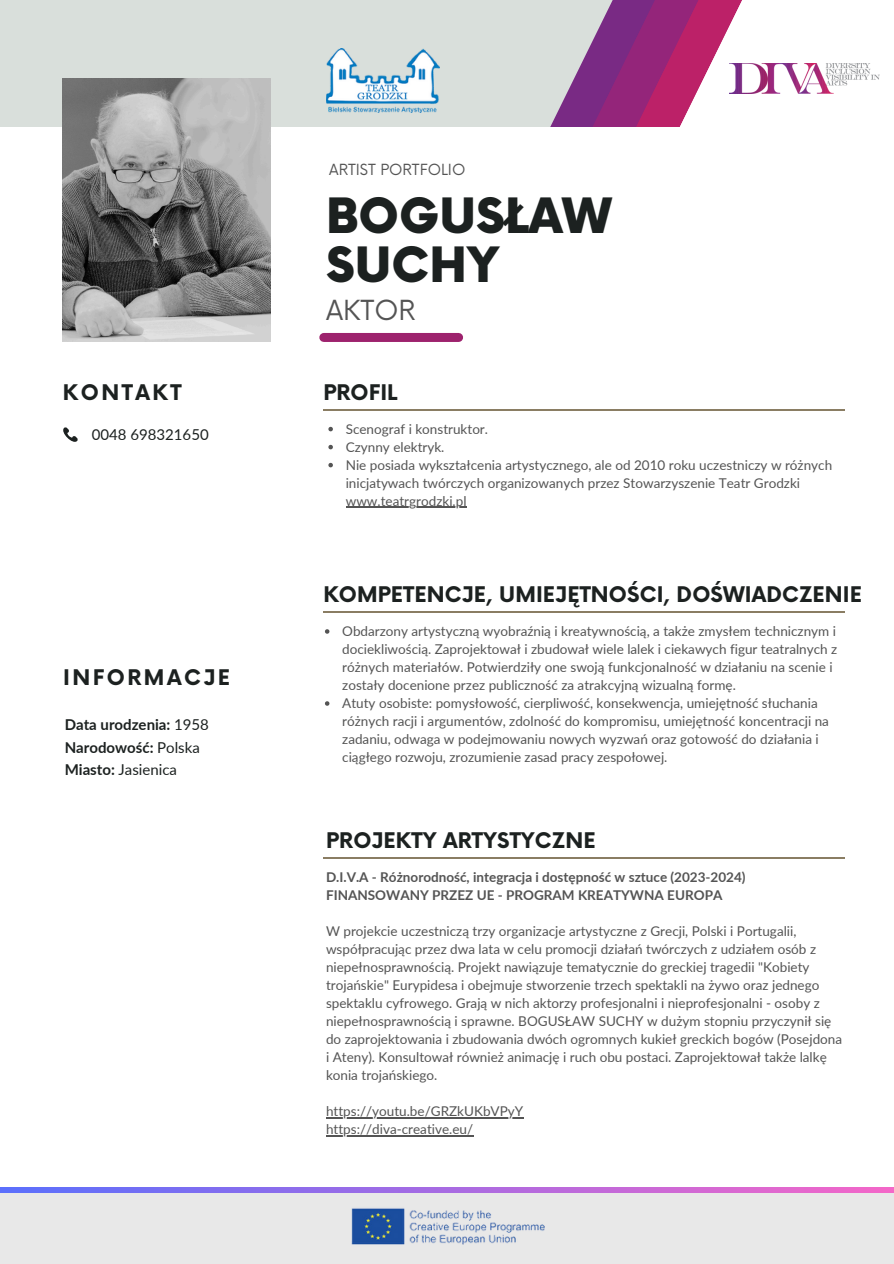
<style>
.page{position:relative;width:894px;height:1264px;background:#fff}
.page>*{position:absolute;margin:0;border:0;box-sizing:border-box;transform-origin:0 0}
.t1{font:900 47.4px/48.8px "Now";color:#1c2120}
.t2{font:27px "Now";color:#545454}
.t3{font:700 21px "Now";letter-spacing:.005em;color:#1c2120}
.t4{font:700 21px "Now";letter-spacing:.12em;color:#1c2120}
.t5{font:700 15px/22.5px "Lato";color:#1c2120}
.t6{font:15px "Now";color:#545454}
.t7{font:15px "Lato";color:#1c2120}
.t8{font:13.5px/18px "Lato";color:#545454}
.t9{font:700 13.5px/18px "Lato";color:#545454}
.s1{font-weight:400}
</style>
<div class="page">
<div style="left:0;top:1186px;width:893px;height:77px;background:#e8e8e8"></div>
<svg style="left:679px;top:0;width:43px;height:127px;fill:#bc2168"></svg>
<svg style="left:0;top:0;width:645px;height:127px;background:#cdc7cf"></svg>
<div style="left:324px;top:333px;width:134px;height:9px;background:#9d226d"></div>
<img style="left:63px;top:79px;width:208px;height:263px">
<hr style="left:323px;top:409px;width:521px;height:1px;background:#8a7d63">
<hr style="left:323px;top:857px;width:521px;height:1px;background:#8a7d63">
<img style="left:729px;top:64px;width:150px;height:29px">
<img style="left:351px;top:1208px;width:194px;height:37px">
<svg style="left:0;top:1186px;width:893px;height:6px;background:#b583e6"></svg>
<svg style="left:63px;top:427px;width:15px;height:15px"></svg>
<hr style="left:323px;top:611px;width:521px;height:1px;background:#8a7d63">
<img style="left:326px;top:49px;width:113px;height:64px">
<svg style="left:328px;top:427px;width:5px;height:4px"></svg>
<svg style="left:328px;top:445px;width:5px;height:4px"></svg>
<svg style="left:328px;top:463px;width:5px;height:4px"></svg>
<hr style="left:345px;top:507px;width:121px;height:1px;background:#545454">
<hr style="left:326px;top:1116px;width:197px;height:2px;background:#545454">
<hr style="left:326px;top:1134px;width:147px;height:2px;background:#545454">
<svg style="left:325px;top:629px;width:4px;height:4px"></svg>
<svg style="left:325px;top:701px;width:4px;height:4px"></svg>
<h3 class="t4" style="left:63px;top:380px;width:120px">KONTAKT</h3>
<h1 class="t7" style="left:92px;top:425px;width:118px">0048 698321650</h1>
<p class="t4" style="left:63px;top:666px;width:168px">INFORMACJE</p>
<h6 class="t5" style="left:65px;top:713px;width:146px">Data urodzenia: <span class="s1">1958<br></span>Narodowość: <span class="s1">Polska<br></span>Miasto: <span class="s1">Jasienica</span></h6>
<p class="t6" style="left:329px;top:161px;width:138px">ARTIST PORTFOLIO</p>
<h3 class="t1" style="left:326px;top:195px;width:287px">BOGUSŁAW<br>SUCHY</h3>
<p class="t2" style="left:326px;top:295px;width:91px">AKTOR</p>
<h5 class="t3" style="left:323px;top:381px;width:76px">PROFIL</h5>
<p class="t8" style="left:345px;top:419px;width:144px">Scenograf i konstruktor.</p>
<p class="t8" style="left:345px;top:437px;width:100px">Czynny elektryk.</p>
<p class="t8" style="left:345px;top:455px;width:488px">Nie posiada wykształcenia artystycznego, ale od 2010 roku uczestniczy w różnych inicjatywach twórczych organizowanych przez Stowarzyszenie Teatr Grodzki</p>
<h3 class="t8" style="left:345px;top:491px;width:122px">www.teatrgrodzki.pl</h3>
<p class="t3" style="left:323px;top:583px;width:540px">KOMPETENCJE, UMIEJĘTNOŚCI, DOŚWIADCZENIE</p>
<p class="t8" style="left:342px;top:621px;width:496px">Obdarzony artystyczną wyobraźnią i kreatywnością, a także zmysłem technicznym i dociekliwością. Zaprojektował i zbudował wiele lalek i ciekawych figur teatralnych z różnych materiałów. Potwierdziły one swoją funkcjonalność w działaniu na scenie i zostały docenione przez publiczność za atrakcyjną wizualną formę.</p>
<p class="t8" style="left:342px;top:693px;width:488px">Atuty osobiste: pomysłowość, cierpliwość, konsekwencja, umiejętność słuchania różnych racji i argumentów, zdolność do kompromisu, umiejętność koncentracji na zadaniu, odwaga w podejmowaniu nowych wyzwań oraz gotowość do działania i ciągłego rozwoju, zrozumienie zasad pracy zespołowej.</p>
<h3 class="t3" style="left:326px;top:828px;width:271px">PROJEKTY ARTYSTYCZNE</h3>
<h5 class="t9" style="left:326px;top:867px;width:421px">D.I.V.A - Różnorodność, integracja i dostępność w sztuce (2023-2024)<br>FINANSOWANY PRZEZ UE - PROGRAM KREATYWNA EUROPA</h5>
<h3 class="t8" style="left:326px;top:921px;width:517px">W projekcie uczestniczą trzy organizacje artystyczne z Grecji, Polski i Portugalii, współpracując przez dwa lata w celu promocji działań twórczych z udziałem osób z niepełnosprawnością. Projekt nawiązuje tematycznie do greckiej tragedii "Kobiety trojańskie" Eurypidesa i obejmuje stworzenie trzech spektakli na żywo oraz jednego spektaklu cyfrowego. Grają w nich aktorzy profesjonalni i nieprofesjonalni - osoby z niepełnosprawnością i sprawne. BOGUSŁAW SUCHY w dużym stopniu przyczynił się do zaprojektowania i zbudowania dwóch ogromnych kukieł greckich bogów (Posejdona i Ateny). Konsultował również animację i ruch obu postaci. Zaprojektował także lalkę konia trojańskiego.</h3>
<p class="t8" style="left:326px;top:1101px;width:199px">https://youtu.be/GRZkUKbVPyY</p>
<p class="t8" style="left:326px;top:1119px;width:149px">https://diva-creative.eu/</p>
</div>
